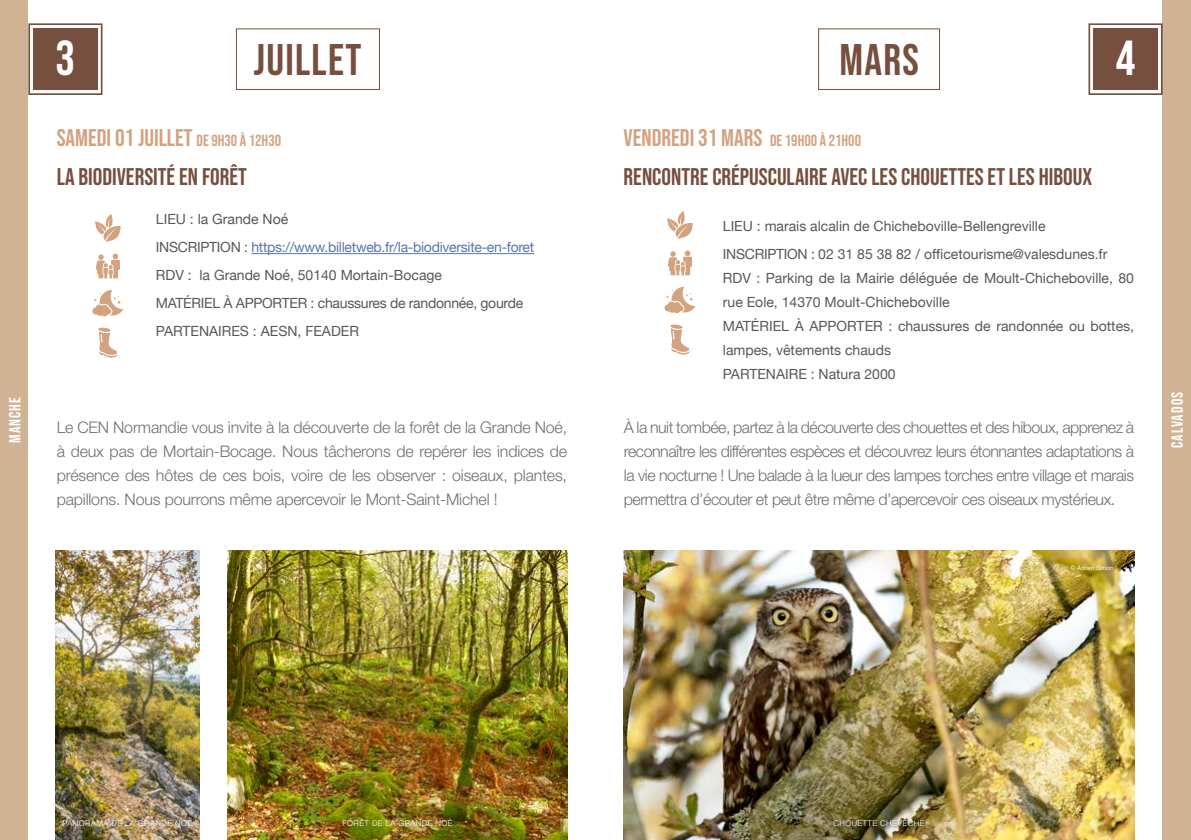
<style>
.page{position:relative;width:1191px;height:840px;background:#fff}
.page>*{position:absolute;margin:0;border:0;box-sizing:border-box;transform-origin:0 0}
.t1{font:49px "Bebas Neue";color:#fff}
.t2{font:44px "Bebas Neue";letter-spacing:.03em;color:#764f3e}
.t3{font:24px/39.2px "Bebas Neue";color:#764f3e}
.t4{font:300 16px/24px "Helvetica Neue LT Std";letter-spacing:-.03em;color:#706f6f;text-align:justify}
.t5{font:16px "Bebas Neue";letter-spacing:.07em;color:#fff}
.t6{font:14px/24px "Helvetica Neue";color:#575756}
.t7{font:14px/28px "Helvetica Neue";letter-spacing:-.02em;color:#575756}
.t8{font:300 8px "Helvetica Neue LT Std";letter-spacing:.05em;color:#fff}
.t9{font:italic 6px "Helvetica Neue";color:#fff}
.s1{color:#d3a37f}
.s2{font-size:16px;color:#d3a37f}
.s3{color:#5576af}
</style>
<div class="page">
<div style="left:1162px;top:0;width:29px;height:839px;background:#d0b395"></div>
<div style="left:0;top:0;width:28px;height:839px;background:#d0b395"></div>
<img style="left:624px;top:550px;width:510px;height:289px">
<hr style="left:251px;top:253px;width:283px;height:1px;background:#5576af">
<img style="left:227px;top:550px;width:340px;height:289px">
<img style="left:55px;top:550px;width:144px;height:289px">
<div style="left:833px;top:817px;width:95px;height:12px;background:#000;opacity:.75"></div>
<div style="left:236px;top:28px;width:144px;height:62px;border:1px solid #764f3e"></div>
<div style="left:818px;top:28px;width:122px;height:62px;border:1px solid #764f3e"></div>
<svg style="left:96px;top:253px;width:24px;height:25px"></svg>
<svg style="left:95px;top:214px;width:26px;height:28px"></svg>
<svg style="left:92px;top:290px;width:31px;height:26px"></svg>
<svg style="left:98px;top:327px;width:19px;height:31px"></svg>
<svg style="left:668px;top:250px;width:24px;height:25px"></svg>
<svg style="left:667px;top:211px;width:26px;height:28px"></svg>
<svg style="left:664px;top:286px;width:31px;height:27px"></svg>
<svg style="left:670px;top:324px;width:19px;height:30px"></svg>
<svg style="left:28px;top:23px;width:75px;height:72px"></svg>
<div style="left:37px;top:32px;width:57px;height:55px;border:2px solid #764f3e"></div>
<svg style="left:1088px;top:23px;width:75px;height:72px"></svg>
<div style="left:1096px;top:32px;width:58px;height:55px;border:2px solid #764f3e"></div>
<p class="t5" style="left:6px;top:443px;width:48px;rotate:-90deg">MANCHE</p>
<h1 class="t1" style="left:56px;top:30px;width:21px">3</h1>
<h2 class="t2" style="left:253px;top:34px;width:109px">JUILLET</h2>
<h2 class="t2" style="left:839px;top:34px;width:81px">MARS</h2>
<h1 class="t1" style="left:1115px;top:30px;width:21px">4</h1>
<h3 class="t3" style="left:57px;top:118px;width:226px"><span class="s1">SAMEDI 01 JUILLET</span> <span class="s2">DE 9H30 À 12H30<br></span>LA BIODIVERSITÉ EN FORÊT</h3>
<p class="t7" style="left:156px;top:206px;width:380px">LIEU : la Grande Noé<br>INSCRIPTION : <span class="s3">https://www.billetweb.fr/la-biodiversite-en-foret </span>RDV : la Grande Noé, 50140 Mortain-Bocage<br>MATÉRIEL À APPORTER : chaussures de randonnée, gourde PARTENAIRES : AESN, FEADER</p>
<p class="t4" style="left:57px;top:414px;width:512px">Le CEN Normandie vous invite à la découverte de la forêt de la Grande Noé, à deux pas de Mortain-Bocage. Nous tâcherons de repérer les indices de présence des hôtes de ces bois, voire de les observer : oiseaux, plantes, papillons. Nous pourrons même apercevoir le Mont-Saint-Michel !</p>
<h3 class="t3" style="left:623px;top:118px;width:470px"><span class="s1">VENDREDI 31 MARS</span> <span class="s2">DE 19H00 À 21H00<br></span>RENCONTRE CRÉPUSCULAIRE AVEC LES CHOUETTES ET LES HIBOUX</h3>
<p class="t6" style="left:723px;top:213px;width:386px;line-height:28px">LIEU : marais alcalin de Chicheboville-Bellengreville<br>INSCRIPTION : 02 31 85 38 82 / officetourisme@valesdunes.fr</p>
<p class="t6" style="left:723px;top:267px;width:413px">RDV : Parking de la Mairie déléguée de Moult-Chicheboville, 80 rue Eole, 14370 Moult-Chicheboville<br>MATÉRIEL À APPORTER : chaussures de randonnée ou bottes, lampes, vêtements chauds<br>PARTENAIRE : Natura 2000</p>
<p class="t4" style="left:624px;top:414px;width:512px">À la nuit tombée, partez à la découverte des chouettes et des hiboux, apprenez à reconnaître les différentes espèces et découvrez leurs étonnantes adaptations à la vie nocturne ! Une balade à la lueur des lampes torches entre village et marais permettra d’écouter et peut être même d’apercevoir ces oiseaux mystérieux.</p>
<p class="t9" style="left:1070px;top:563px;width:44px">© Adrien Simon</p>
<p class="t5" style="left:1168px;top:448px;width:58px;rotate:-90deg">CALVADOS</p>
<p class="t8" style="left:63px;top:817px;width:131px">PANORAMA DE LA GRANDE NOÉ</p>
<p class="t8" style="left:342px;top:817px;width:112px">FORÊT DE LA GRANDE NOÉ</p>
<p class="t8" style="left:833px;top:817px;width:93px">CHOUETTE CHEVÊCHE</p>
</div>
